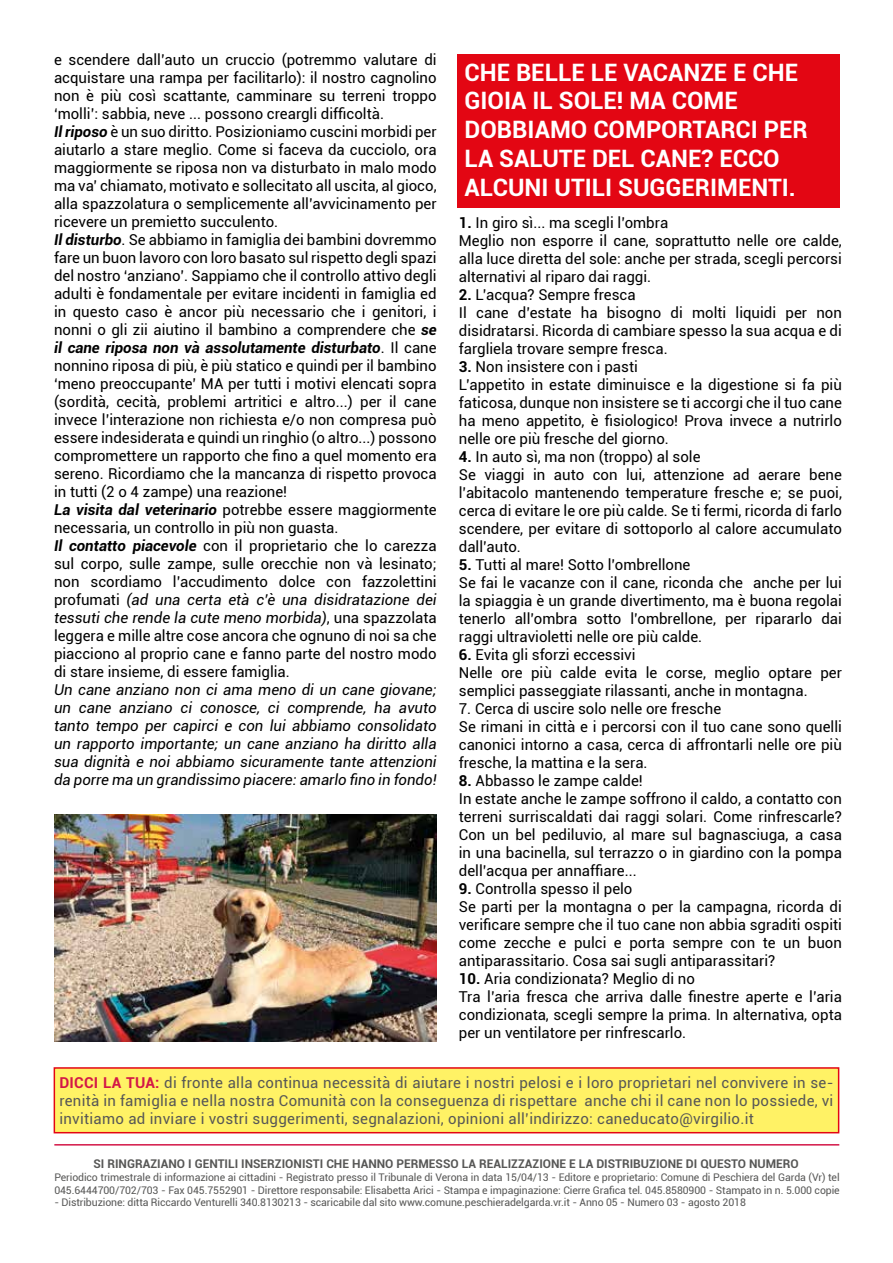
<style>
.page{position:relative;width:893px;height:1263px;background:#fff}
.page>*{position:absolute;margin:0;border:0;box-sizing:border-box;transform-origin:0 0}
.t1{font:700 24px/28.8px "Roboto";color:#fff}
.t2{font:15px/18px "Roboto";color:#000}
.t3{font:15px/17.9px "Roboto";letter-spacing:.02em;color:#575756;text-align:justify}
.t4{font:italic 15px/18px "Roboto";color:#000;text-align:justify}
.t5{font:700 12px "Roboto";color:#575756}
.t6{font:10.5px/12.6px "Roboto";letter-spacing:-.01em;color:#575756}
.s1{font-weight:700;font-style:italic}
.s2{font-style:italic}
.s3{font-weight:700}
.s4{font-weight:700;color:#d31647}
</style>
<div class="page">
<hr style="left:54px;top:1144px;width:785px;height:1px;background:#d31647">
<div style="left:54px;top:1068px;width:785px;height:65px;background:#fff265"></div>
<div style="left:54px;top:1067px;width:785px;height:66px;border:2px solid #e30613"></div>
<div style="left:458px;top:54px;width:382px;height:153px;background:#e30613"></div>
<img style="left:55px;top:814px;width:382px;height:228px">
<p class="t2" style="left:54px;top:50px;width:384px">e scendere dall’auto un cruccio (potremmo valutare di acquistare una rampa per facilitarlo): il nostro cagnolino non è più così scattante, camminare su terreni troppo ‘molli’: sabbia, neve ... possono creargli difficoltà.<br><span class="s1">Il riposo</span> è un suo diritto. Posizioniamo cuscini morbidi per aiutarlo a stare meglio. Come si faceva da cucciolo, ora maggiormente se riposa non va disturbato in malo modo ma va’ chiamato, motivato e sollecitato all uscita, al gioco, alla spazzolatura o semplicemente all’avvicinamento per ricevere un premietto succulento.<br><span class="s1">Il disturbo</span>. Se abbiamo in famiglia dei bambini dovremmo fare un buon lavoro con loro basato sul rispetto degli spazi del nostro ‘anziano’. Sappiamo che il controllo attivo degli adulti è fondamentale per evitare incidenti in famiglia ed in questo caso è ancor più necessario che i genitori, i nonni o gli zii aiutino il bambino a comprendere che <span class="s1">se il cane riposa non và assolutamente disturbato</span>. Il cane nonnino riposa di più, è più statico e quindi per il bambino ‘meno preoccupante’ MA per tutti i motivi elencati sopra (sordità, cecità, problemi artritici e altro...) per il cane invece l’interazione non richiesta e/o non compresa può essere indesiderata e quindi un ringhio (o altro...) possono compromettere un rapporto che fino a quel momento era sereno. Ricordiamo che la mancanza di rispetto provoca in tutti (2 o 4 zampe) una reazione!<br><span class="s1">La visita dal veterinario</span> potrebbe essere maggiormente necessaria, un controllo in più non guasta.<br><span class="s1">Il contatto piacevole</span> con il proprietario che lo carezza sul corpo, sulle zampe, sulle orecchie non và lesinato; non scordiamo l’accudimento dolce con fazzolettini profumati <span class="s2">(ad una certa età c’è una disidratazione dei tessuti che rende la cute meno morbida)</span>, una spazzolata leggera e mille altre cose ancora che ognuno di noi sa che piacciono al proprio cane e fanno parte del nostro modo di stare insieme, di essere famiglia.</p>
<p class="t4" style="left:54px;top:680px;width:384px">Un cane anziano non ci ama meno di un cane giovane; un cane anziano ci conosce, ci comprende, ha avuto tanto tempo per capirci e con lui abbiamo consolidato un rapporto importante; un cane anziano ha diritto alla sua dignità e noi abbiamo sicuramente tante attenzioni da porre ma un grandissimo piacere: amarlo fino in fondo!</p>
<h1 class="t1" style="left:464px;top:57px;width:345px">CHE BELLE LE VACANZE E CHE<br>GIOIA IL SOLE! MA COME<br>DOBBIAMO COMPORTARCI PER<br>LA SALUTE DEL CANE? ECCO<br>ALCUNI UTILI SUGGERIMENTI.</h1>
<p class="t2" style="left:459px;top:213px;width:385px"><span class="s3">1.</span> In giro sì... ma scegli l’ombra<br>Meglio non esporre il cane, soprattutto nelle ore calde, alla luce diretta del sole: anche per strada, scegli percorsi alternativi al riparo dai raggi.</p>
<p class="t2" style="left:459px;top:285px;width:385px"><span class="s3">2.</span> L’acqua? Sempre fresca<br>Il cane d’estate ha bisogno di molti liquidi per non disidratarsi. Ricorda di cambiare spesso la sua acqua e di fargliela trovare sempre fresca.</p>
<p class="t2" style="left:459px;top:357px;width:385px"><span class="s3">3.</span> Non insistere con i pasti<br>L’appetito in estate diminuisce e la digestione si fa più faticosa, dunque non insistere se ti accorgi che il tuo cane ha meno appetito, è fisiologico! Prova invece a nutrirlo nelle ore più fresche del giorno.</p>
<p class="t2" style="left:459px;top:447px;width:385px"><span class="s3">4.</span> In auto sì, ma non (troppo) al sole<br>Se viaggi in auto con lui, attenzione ad aerare bene l’abitacolo mantenendo temperature fresche e; se puoi, cerca di evitare le ore più calde. Se ti fermi, ricorda di farlo scendere, per evitare di sottoporlo al calore accumulato dall’auto.</p>
<p class="t2" style="left:459px;top:555px;width:385px"><span class="s3">5.</span> Tutti al mare! Sotto l’ombrellone<br>Se fai le vacanze con il cane, riconda che anche per lui la spiaggia è un grande divertimento, ma è buona regolai tenerlo all’ombra sotto l’ombrellone, per ripararlo dai raggi ultravioletti nelle ore più calde.</p>
<p class="t2" style="left:459px;top:645px;width:385px"><span class="s3">6.</span> Evita gli sforzi eccessivi<br>Nelle ore più calde evita le corse, meglio optare per semplici passeggiate rilassanti, anche in montagna.</p>
<p class="t2" style="left:459px;top:699px;width:385px">7. Cerca di uscire solo nelle ore fresche<br>Se rimani in città e i percorsi con il tuo cane sono quelli canonici intorno a casa, cerca di affrontarli nelle ore più fresche, la mattina e la sera.</p>
<p class="t2" style="left:459px;top:771px;width:385px"><span class="s3">8.</span> Abbasso le zampe calde!<br>In estate anche le zampe soffrono il caldo, a contatto con terreni surriscaldati dai raggi solari. Come rinfrescarle?<br>Con un bel pediluvio, al mare sul bagnasciuga, a casa in una bacinella, sul terrazzo o in giardino con la pompa dell’acqua per annaffiare...</p>
<p class="t2" style="left:459px;top:879px;width:385px"><span class="s3">9.</span> Controlla spesso il pelo<br>Se parti per la montagna o per la campagna, ricorda di verificare sempre che il tuo cane non abbia sgraditi ospiti come zecche e pulci e porta sempre con te un buon antiparassitario. Cosa sai sugli antiparassitari?</p>
<p class="t2" style="left:459px;top:969px;width:385px"><span class="s3">10.</span> Aria condizionata? Meglio di no<br>Tra l’aria fresca che arriva dalle finestre aperte e l’aria condizionata, scegli sempre la prima. In alternativa, opta per un ventilatore per rinfrescarlo.</p>
<p class="t3" style="left:59px;top:1073px;width:776px"><span class="s4">DICCI LA TUA:</span> di fronte alla continua necessità di aiutare i nostri pelosi e i loro proprietari nel convivere in se&shy;renità in famiglia e nella nostra Comunità con la conseguenza di rispettare anche chi il cane non lo possiede, vi invitiamo ad inviare i vostri suggerimenti, segnalazioni, opinioni all’indirizzo: caneducato@virgilio.it</p>
<p class="t5" style="left:94px;top:1155px;width:707px">SI RINGRAZIANO I GENTILI INSERZIONISTI CHE HANNO PERMESSO LA REALIZZAZIONE E LA DISTRIBUZIONE DI QUESTO NUMERO</p>
<p class="t6" style="left:54px;top:1170px;width:787px">Periodico trimestrale di informazione ai cittadini - Registrato presso il Tribunale di Verona in data 15/04/13 - Editore e proprietario: Comune di Peschiera del Garda (Vr) tel<br>045.6444700/702/703 - Fax 045.7552901 - Direttore responsabile: Elisabetta Arici - Stampa e impaginazione: Cierre Grafica tel. 045.8580900 - Stampato in n. 5.000 copie</p>
<p class="t6" style="left:54px;top:1196px;width:693px">- Distribuzione: ditta Riccardo Venturelli 340.8130213 - scaricabile dal sito www.comune.peschieradelgarda.vr.it - Anno 05 - Numero 03 - agosto 2018</p>
</div>
